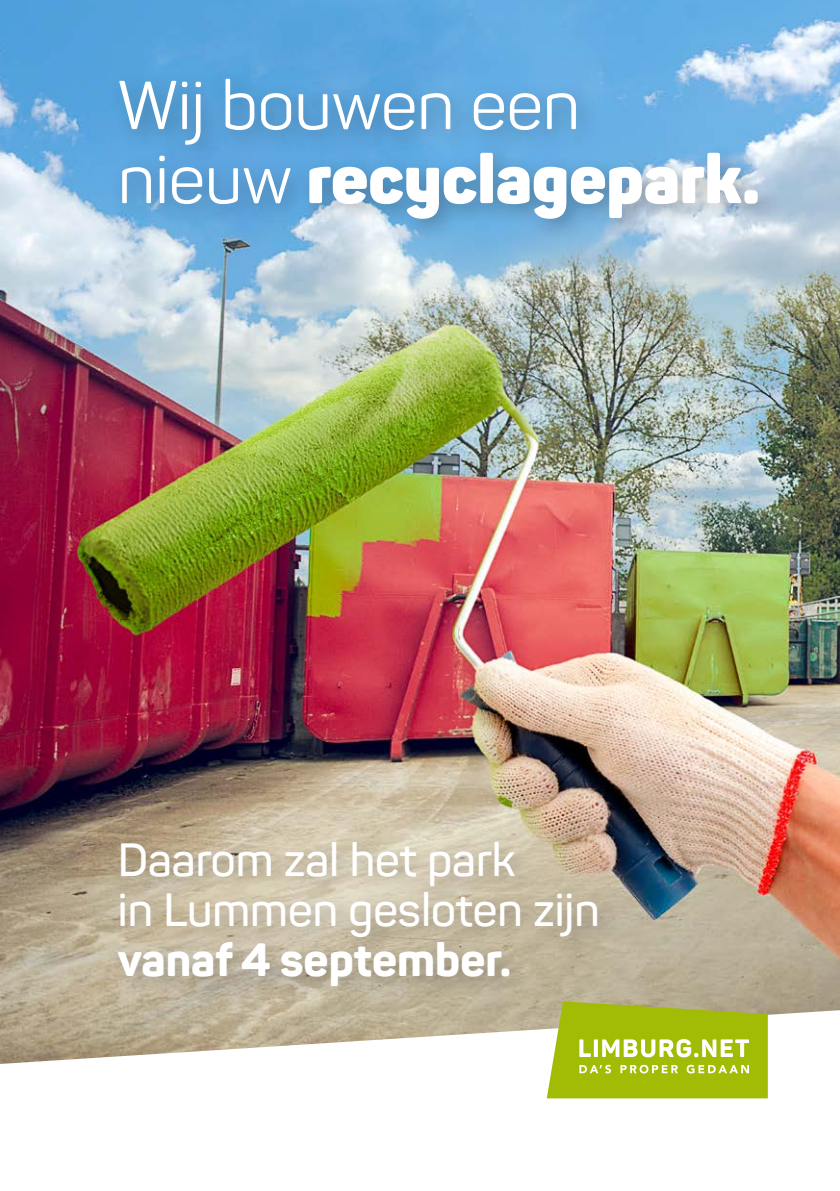
<style>
.page{position:relative;width:840px;height:1191px;background:#fff}
.page>*{position:absolute;margin:0;border:0;box-sizing:border-box;transform-origin:0 0}
.t1{font:68px/74px "Panton";color:#fff}
.t2{font:600 46px/50px "Panton";color:#fff}
.t3{font:800 46px "Panton";color:#fff}
.s1{font-weight:900}
</style>
<div class="page">
<img style="left:0;top:0;width:839px;height:1010px">
<div style="left:108px;top:68px;width:672px;height:175px;background:#181716;opacity:.3"></div>
<div style="left:106px;top:830px;width:516px;height:180px;background:#181716;opacity:.3"></div>
<svg style="left:0;top:1010px;width:839px;height:89px"></svg>
<svg style="left:546px;top:1001px;width:221px;height:97px;background:#aec12c"></svg>
<h1 class="t1" style="left:118px;top:68px;width:643px">Wij bouwen een nieuw <span class="s1">recyclagepark.</span></h1>
<p class="t2" style="left:118px;top:835px;width:483px">Daarom zal het park<br>in Lummen gesloten zijn</p>
<p class="t3" style="left:118px;top:931px;width:395px">vanaf 4 september.</p>
</div>
